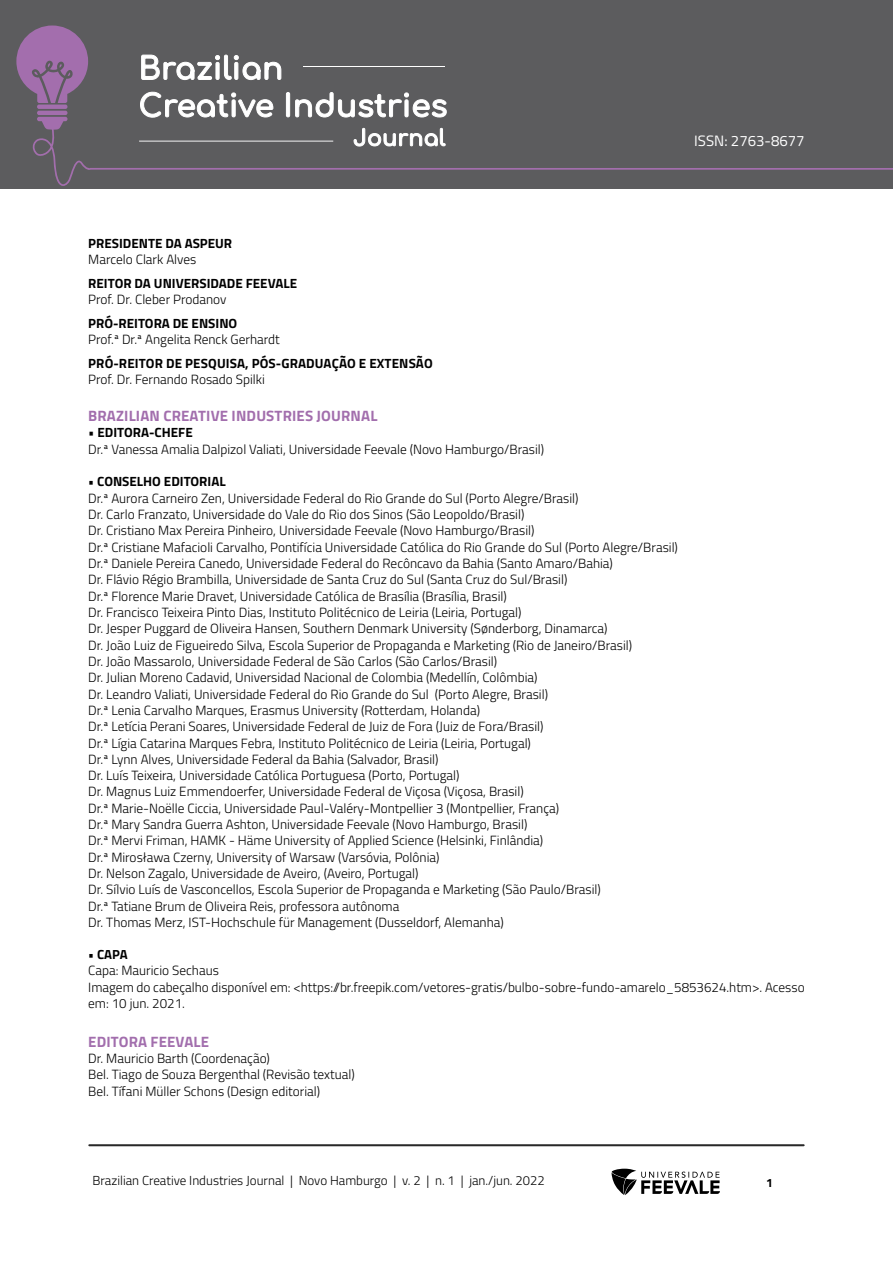
<style>
.page{position:relative;width:893px;height:1263px;background:#fff}
.page>*{position:absolute;margin:0;border:0;box-sizing:border-box;transform-origin:0 0}
.t1{font:700 15px "Titillium Web";letter-spacing:.01em;color:#a26ead}
.t2{font:15px "Titillium Web";color:#fff}
.t3{font:300 13.35px/16.4px "Titillium Web";color:#000}
.t4{font:700 13.35px "Titillium Web";color:#000}
.t5{font:700 13.2px "Titillium Web";color:#000}
.t6{font:300 13.05px "Titillium Web";color:#000}
.t7{font:700 12px "Titillium Web";color:#000}
.s1{font-weight:300}
</style>
<div class="page">
<div style="left:0;top:0;width:893px;height:188px;background:#5c5c5e"></div>
<hr style="left:37px;top:111px;width:30px;height:4px;background:#a36ead;border-radius:2px">
<svg style="left:37px;top:117px;width:30px;height:11px"></svg>
<hr style="left:37px;top:105px;width:30px;height:4px;background:#a36ead;border-radius:2px">
<svg style="left:16px;top:26px;width:72px;height:77px"></svg>
<svg style="left:32px;top:128px;width:861px;height:58px"></svg>
<hr style="left:89px;top:1144px;width:715px;height:2px;background:#282828">
<svg style="left:611px;top:1169px;width:109px;height:26px"></svg>
<svg style="left:141px;top:54px;width:141px;height:26px"></svg>
<svg style="left:140px;top:91px;width:134px;height:27px"></svg>
<svg style="left:285px;top:92px;width:162px;height:26px"></svg>
<svg style="left:353px;top:127px;width:93px;height:20px"></svg>
<hr style="left:303px;top:66px;width:142px;height:1px;background:#fff">
<hr style="left:139px;top:141px;width:194px;height:1px;background:#fff">
<p class="t2" style="left:694px;top:130px;width:112px">ISSN: 2763-8677</p>
<p class="t4" style="left:88px;top:233px;width:145px">PRESIDENTE DA ASPEUR</p>
<p class="t3" style="left:88px;top:250px;width:110px">Marcelo Clark Alves</p>
<p class="t4" style="left:88px;top:273px;width:210px">REITOR DA UNIVERSIDADE FEEVALE</p>
<p class="t3" style="left:88px;top:290px;width:140px">Prof. Dr. Cleber Prodanov</p>
<p class="t4" style="left:88px;top:313px;width:151px">PRÓ-REITORA DE ENSINO</p>
<p class="t3" style="left:88px;top:330px;width:193px">Prof.ª Dr.ª Angelita Renck Gerhardt</p>
<p class="t4" style="left:88px;top:353px;width:346px">PRÓ-REITOR DE PESQUISA, PÓS-GRADUAÇÃO E EXTENSÃO</p>
<p class="t3" style="left:88px;top:371px;width:178px">Prof. Dr. Fernando Rosado Spilki</p>
<p class="t1" style="left:88px;top:404px;width:291px">BRAZILIAN CREATIVE INDUSTRIES JOURNAL</p>
<p class="t4" style="left:88px;top:423px;width:106px"><span class="s1">•</span> EDITORA-CHEFE</p>
<p class="t3" style="left:88px;top:440px;width:457px">Dr.ª Vanessa Amalia Dalpizol Valiati, Universidade Feevale (Novo Hamburgo/Brasil)</p>
<p class="t4" style="left:88px;top:471px;width:139px">• CONSELHO EDITORIAL</p>
<p class="t3" style="left:88px;top:489px;width:492px">Dr.ª Aurora Carneiro Zen, Universidade Federal do Rio Grande do Sul (Porto Alegre/Brasil)</p>
<p class="t3" style="left:88px;top:505px;width:438px">Dr. Carlo Franzato, Universidade do Vale do Rio dos Sinos (São Leopoldo/Brasil)</p>
<p class="t3" style="left:88px;top:522px;width:448px">Dr. Cristiano Max Pereira Pinheiro, Universidade Feevale (Novo Hamburgo/Brasil)</p>
<p class="t3" style="left:88px;top:538px;width:591px">Dr.ª Cristiane Mafacioli Carvalho, Pontifícia Universidade Católica do Rio Grande do Sul (Porto Alegre/Brasil)</p>
<p class="t3" style="left:88px;top:554px;width:526px">Dr.ª Daniele Pereira Canedo, Universidade Federal do Recôncavo da Bahia (Santo Amaro/Bahia)</p>
<p class="t3" style="left:88px;top:571px;width:481px">Dr. Flávio Régio Brambilla, Universidade de Santa Cruz do Sul (Santa Cruz do Sul/Brasil)</p>
<p class="t3" style="left:88px;top:587px;width:420px">Dr.ª Florence Marie Dravet, Universidade Católica de Brasília (Brasília, Brasil)</p>
<p class="t3" style="left:88px;top:603px;width:435px">Dr. Francisco Teixeira Pinto Dias, Instituto Politécnico de Leiria (Leiria, Portugal)</p>
<p class="t3" style="left:88px;top:620px;width:521px">Dr. Jesper Puggard de Oliveira Hansen, Southern Denmark University (Sønderborg, Dinamarca)</p>
<p class="t3" style="left:88px;top:636px;width:545px">Dr. João Luiz de Figueiredo Silva, Escola Superior de Propaganda e Marketing (Rio de Janeiro/Brasil)</p>
<p class="t3" style="left:88px;top:652px;width:410px">Dr. João Massarolo, Universidade Federal de São Carlos (São Carlos/Brasil)</p>
<p class="t3" style="left:88px;top:669px;width:451px">Dr. Julian Moreno Cadavid, Universidad Nacional de Colombia (Medellín, Colômbia)</p>
<p class="t3" style="left:88px;top:685px;width:461px">Dr. Leandro Valiati, Universidade Federal do Rio Grande do Sul (Porto Alegre, Brasil)</p>
<p class="t3" style="left:88px;top:701px;width:393px">Dr.ª Lenia Carvalho Marques, Erasmus University (Rotterdam, Holanda)</p>
<p class="t3" style="left:88px;top:718px;width:457px">Dr.ª Letícia Perani Soares, Universidade Federal de Juiz de Fora (Juiz de Fora/Brasil)</p>
<p class="t3" style="left:88px;top:734px;width:444px">Dr.ª Lígia Catarina Marques Febra, Instituto Politécnico de Leiria (Leiria, Portugal)</p>
<p class="t3" style="left:88px;top:750px;width:352px">Dr.ª Lynn Alves, Universidade Federal da Bahia (Salvador, Brasil)</p>
<p class="t3" style="left:88px;top:767px;width:373px">Dr. Luís Teixeira, Universidade Católica Portuguesa (Porto, Portugal)</p>
<p class="t3" style="left:88px;top:783px;width:437px">Dr. Magnus Luiz Emmendoerfer, Universidade Federal de Viçosa (Viçosa, Brasil)</p>
<p class="t3" style="left:88px;top:799px;width:472px">Dr.ª Marie-Noëlle Ciccia, Universidade Paul-Valéry-Montpellier 3 (Montpellier, França)</p>
<p class="t3" style="left:88px;top:815px;width:441px">Dr.ª Mary Sandra Guerra Ashton, Universidade Feevale (Novo Hamburgo, Brasil)</p>
<p class="t3" style="left:88px;top:832px;width:457px">Dr.ª Mervi Friman, HAMK - Häme University of Applied Science (Helsinki, Finlândia)</p>
<p class="t3" style="left:88px;top:848px;width:353px">Dr.ª Mirosława Czerny, University of Warsaw (Varsóvia, Polônia)</p>
<p class="t3" style="left:88px;top:864px;width:332px">Dr. Nelson Zagalo, Universidade de Aveiro, (Aveiro, Portugal)</p>
<p class="t3" style="left:88px;top:881px;width:514px">Dr. Sílvio Luís de Vasconcellos, Escola Superior de Propaganda e Marketing (São Paulo/Brasil)</p>
<p class="t3" style="left:88px;top:897px;width:313px">Dr.ª Tatiane Brum de Oliveira Reis, professora autônoma</p>
<p class="t3" style="left:88px;top:913px;width:417px">Dr. Thomas Merz, IST-Hochschule für Management (Dusseldorf, Alemanha)</p>
<p class="t5" style="left:88px;top:944px;width:41px">• CAPA</p>
<p class="t3" style="left:88px;top:962px;width:132px">Capa: Mauricio Sechaus</p>
<p class="t3" style="left:88px;top:978px;width:718px">Imagem do cabeçalho disponível em: &lt;https://br.freepik.com/vetores-gratis/bulbo-sobre-fundo-amarelo_5853624.htm&gt;. Acesso em: 10 jun. 2021.</p>
<p class="t1" style="left:88px;top:1030px;width:122px">EDITORA FEEVALE</p>
<p class="t3" style="left:88px;top:1049px;width:183px">Dr. Mauricio Barth (Coordenação)</p>
<p class="t3" style="left:88px;top:1066px;width:268px">Bel. Tiago de Souza Bergenthal (Revisão textual)</p>
<p class="t3" style="left:88px;top:1082px;width:233px">Bel. Tífani Müller Schons (Design editorial)</p>
<p class="t6" style="left:92px;top:1171px;width:454px">Brazilian Creative Industries Journal | Novo Hamburgo | v. 2 | n. 1 | jan./jun. 2022</p>
<p class="t7" style="left:766px;top:1174px;width:8px">1</p>
</div>
